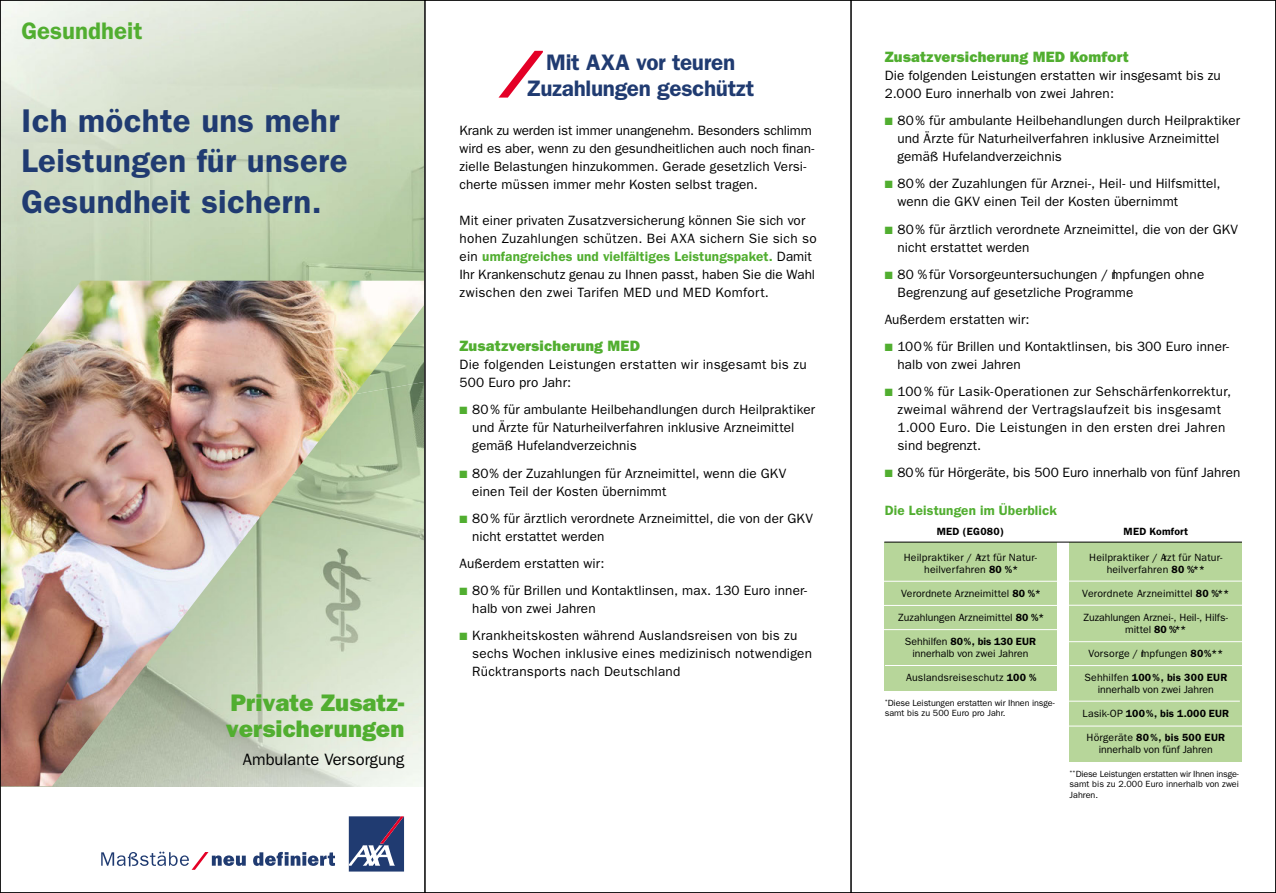
<style>
.page{position:relative;width:1276px;height:893px;background:#fff}
.page>*{position:absolute;margin:0;border:0;box-sizing:border-box;transform-origin:0 0}
.t1{font:600 33px/40.5px "Franklin Gothic";letter-spacing:.01em;color:#203b71}
.t2{font:800 24px/25.8px "Franklin Gothic";color:#51ae30}
.t3{font:600 24px "Franklin Gothic";color:#51ae30}
.t4{font:600 22.5px/25.8px "Franklin Gothic";letter-spacing:-.015em;color:#203b71;text-align:center}
.t5{font:16.5px "Franklin Gothic";color:#000}
.t6{font:800 15px "Franklin Gothic";letter-spacing:.01em;color:#51ae30}
.t7{font:13.5px/18px "Franklin Gothic";letter-spacing:.01em;color:#000}
.t8{font:600 13.5px "Franklin Gothic";letter-spacing:.01em;color:#51ae30}
.t9{font:10.5px/12px "Franklin Gothic";letter-spacing:.01em;color:#000;text-align:center}
.t10{font:600 10.5px "Franklin Gothic";letter-spacing:.02em;color:#000}
.t11{font:9px/10.5px "Franklin Gothic";color:#000}
.s1{font-weight:600;color:#51ae30}
.s2{color:#51ae30}
.s3{font-weight:600}
.s4{font-weight:400}
</style>
<div class="page">
<img style="left:2px;top:281px;width:421px;height:505px">
<svg style="left:253px;top:852px;width:82px;height:14px"></svg>
<svg style="left:101px;top:852px;width:145px;height:18px"></svg>
<svg style="left:349px;top:816px;width:55px;height:55px;background:#485885"></svg>
<svg style="left:498px;top:51px;width:45px;height:47px"></svg>
<div style="left:1069px;top:542px;width:173px;height:219px;background:#b7d69a"></div>
<div style="left:884px;top:542px;width:172px;height:149px;background:#b7d69a"></div>
<hr style="left:877px;top:581px;width:187px;height:1px;background:#fff">
<hr style="left:1060px;top:581px;width:186px;height:1px;background:#fff">
<hr style="left:885px;top:665px;width:180px;height:1px;background:#fff">
<hr style="left:1066px;top:605px;width:179px;height:1px;background:#fff">
<hr style="left:1068px;top:641px;width:175px;height:1px;background:#fff">
<hr style="left:1069px;top:665px;width:175px;height:1px;background:#fff">
<hr style="left:1064px;top:701px;width:175px;height:1px;background:#fff">
<hr style="left:1064px;top:726px;width:178px;height:1px;background:#fff">
<hr style="left:884px;top:542px;width:358px;height:1px;background:#000">
<hr style="left:883px;top:605px;width:178px;height:1px;background:#fff">
<hr style="left:881px;top:629px;width:179px;height:1px;background:#fff">
<p class="t3" style="left:21px;top:16px;width:122px">Gesundheit</p>
<p class="t1" style="left:21px;top:100px;width:327px">Ich möchte uns mehr<br>Leistungen für unsere<br>Gesundheit sichern.</p>
<p class="t2" style="left:226px;top:690px;width:180px">Private Zusatz&shy;versicherungen</p>
<p class="t5" style="left:243px;top:750px;width:163px">Ambulante Versorgung</p>
<p class="t4" style="left:526px;top:49px;width:230px">Mit AXA vor teuren<br>Zuzahlungen geschützt</p>
<p class="t7" style="left:459px;top:122px;width:356px">Krank zu werden ist immer unangenehm. Besonders schlimm wird es aber, wenn zu den gesundheitlichen auch noch finan&shy;zielle Belastungen hinzukommen. Gerade gesetzlich Versi&shy;cherte müssen immer mehr Kosten selbst tragen.</p>
<p class="t7" style="left:459px;top:212px;width:359px">Mit einer privaten Zusatzversicherung können Sie sich vor hohen Zuzahlungen schützen. Bei AXA sichern Sie sich so ein <span class="s1">umfangreiches und vielfältiges Leistungspaket.</span> Damit Ihr Krankenschutz genau zu Ihnen passt, haben Sie die Wahl zwischen den zwei Tarifen MED und MED Komfort.</p>
<p class="t6" style="left:459px;top:337px;width:182px">Zusatzversicherung MED</p>
<p class="t7" style="left:459px;top:356px;width:349px">Die folgenden Leistungen erstatten wir insgesamt bis zu<br>500 Euro pro Jahr:</p>
<p class="t7" style="left:472px;top:401px;width:344px;text-indent:-13px"><span class="s2">■</span> 80 % für ambulante Heilbehandlungen durch Heilpraktiker und Ärzte für Naturheilverfahren inklusive Arzneimittel gemäß Hufelandverzeichnis</p>
<p class="t7" style="left:472px;top:464px;width:315px;text-indent:-13px"><span class="s2">■</span> 80% der Zuzahlungen für Arzneimittel, wenn die GKV einen Teil der Kosten übernimmt</p>
<p class="t7" style="left:472px;top:509px;width:342px;text-indent:-13px"><span class="s2">■</span> 80 % für ärztlich verordnete Arzneimittel, die von der GKV nicht erstattet werden</p>
<p class="t7" style="left:459px;top:554px;width:146px">Außerdem erstatten wir:</p>
<p class="t7" style="left:472px;top:581px;width:336px;text-indent:-13px"><span class="s2">■</span> 80 % für Brillen und Kontaktlinsen, max. 130 Euro inner&shy;halb von zwei Jahren</p>
<p class="t7" style="left:472px;top:626px;width:341px;text-indent:-13px"><span class="s2">■</span> Krankheitskosten während Auslandsreisen von bis zu sechs Wochen inklusive eines medizinisch notwendigen<br>Rücktransports nach Deutschland</p>
<p class="t6" style="left:884px;top:48px;width:246px">Zusatzversicherung MED Komfort</p>
<p class="t7" style="left:884px;top:67px;width:338px">Die folgenden Leistungen erstatten wir insgesamt bis zu</p>
<p class="t7" style="left:884px;top:85px;width:231px">2.000 Euro innerhalb von zwei Jahren:</p>
<p class="t7" style="left:897px;top:112px;width:344px;text-indent:-13px"><span class="s2">■</span> 80 % für ambulante Heilbehandlungen durch Heilpraktiker und Ärzte für Naturheilverfahren inklusive Arzneimittel gemäß Hufelandverzeichnis</p>
<p class="t7" style="left:897px;top:175px;width:325px;text-indent:-13px"><span class="s2">■</span> 80 % der Zuzahlungen für Arznei-, Heil- und Hilfsmittel, wenn die GKV einen Teil der Kosten übernimmt</p>
<p class="t7" style="left:897px;top:220px;width:342px;text-indent:-13px"><span class="s2">■</span> 80 % für ärztlich verordnete Arzneimittel, die von der GKV nicht erstattet werden</p>
<p class="t7" style="left:897px;top:265px;width:308px;text-indent:-13px"><span class="s2">■</span> 80 % für Vorsorgeuntersuchungen / Impfungen ohne<br>Begrenzung auf gesetzliche Programme</p>
<p class="t7" style="left:884px;top:310px;width:146px">Außerdem erstatten wir:</p>
<p class="t7" style="left:897px;top:337px;width:333px;text-indent:-13px"><span class="s2">■</span> 100 % für Brillen und Kontaktlinsen, bis 300 Euro inner&shy;halb von zwei Jahren</p>
<p class="t7" style="left:884px;top:383px;width:348px;text-align:center"><span class="s2">■</span> 100 % für Lasik-Operationen zur Sehschärfenkorrektur, zweimal während der Vertragslaufzeit bis insgesamt</p>
<p class="t7" style="left:897px;top:418px;width:329px">1.000 Euro. Die Leistungen in den ersten drei Jahren sind begrenzt.</p>
<p class="t7" style="left:884px;top:464px;width:357px"><span class="s2">■</span> 80 % für Hörgeräte, bis 500 Euro innerhalb von fünf Jahren</p>
<p class="t8" style="left:884px;top:502px;width:174px">Die Leistungen im Überblick</p>
<p class="t10" style="left:936px;top:526px;width:69px">MED (EG080)</p>
<p class="t10" style="left:1123px;top:526px;width:66px">MED Komfort</p>
<p class="t9" style="left:1089px;top:551px;width:135px">Heilpraktiker / Arzt für Natur&shy;heilverfahren <span class="s3">80 %**</span></p>
<p class="t9" style="left:904px;top:551px;width:135px">Heilpraktiker / Arzt für Natur&shy;heilverfahren <span class="s3">80 %*</span></p>
<p class="t9" style="left:901px;top:587px;width:141px">Verordnete Arzneimittel <span class="s3">80 %*</span></p>
<p class="t9" style="left:898px;top:611px;width:148px">Zuzahlungen Arzneimittel <span class="s3">80 %*</span></p>
<p class="t9" style="left:905px;top:635px;width:133px">Sehhilfen <span class="s3">80 %, bis 130 EUR </span>innerhalb von zwei Jahren</p>
<p class="t9" style="left:906px;top:671px;width:132px">Auslandsreiseschutz <span class="s3">100 %</span></p>
<p class="t11" style="left:884px;top:697px;width:172px"><sup>*</sup>Diese Leistungen erstatten wir Ihnen insge&shy;samt bis zu 500 Euro pro Jahr.</p>
<p class="t9" style="left:1082px;top:587px;width:149px">Verordnete Arzneimittel <span class="s3">80 %**</span></p>
<p class="t9" style="left:1083px;top:611px;width:146px">Zuzahlungen Arznei-, Heil-, Hilfs&shy;mittel <span class="s3">80 %**</span></p>
<p class="t9" style="left:1088px;top:647px;width:137px">Vorsorge / Impfungen <span class="s3">80%**</span></p>
<p class="t9" style="left:1084px;top:671px;width:144px">Sehhilfen <span class="s3">100 %, bis 300 EUR </span>innerhalb von zwei Jahren</p>
<p class="t10" style="left:1082px;top:707px;width:148px"><span class="s4">Lasik-OP</span> 100 %, bis 1.000 EUR</p>
<p class="t9" style="left:1086px;top:731px;width:140px">Hörgeräte <span class="s3">80 %, bis 500 EUR </span>innerhalb von fünf Jahren</p>
<p class="t11" style="left:1069px;top:768px;width:171px;text-align:justify"><sup>**</sup>Diese Leistungen erstatten wir Ihnen insge&shy;samt bis zu 2.000 Euro innerhalb von zwei Jahren.</p>
</div>
